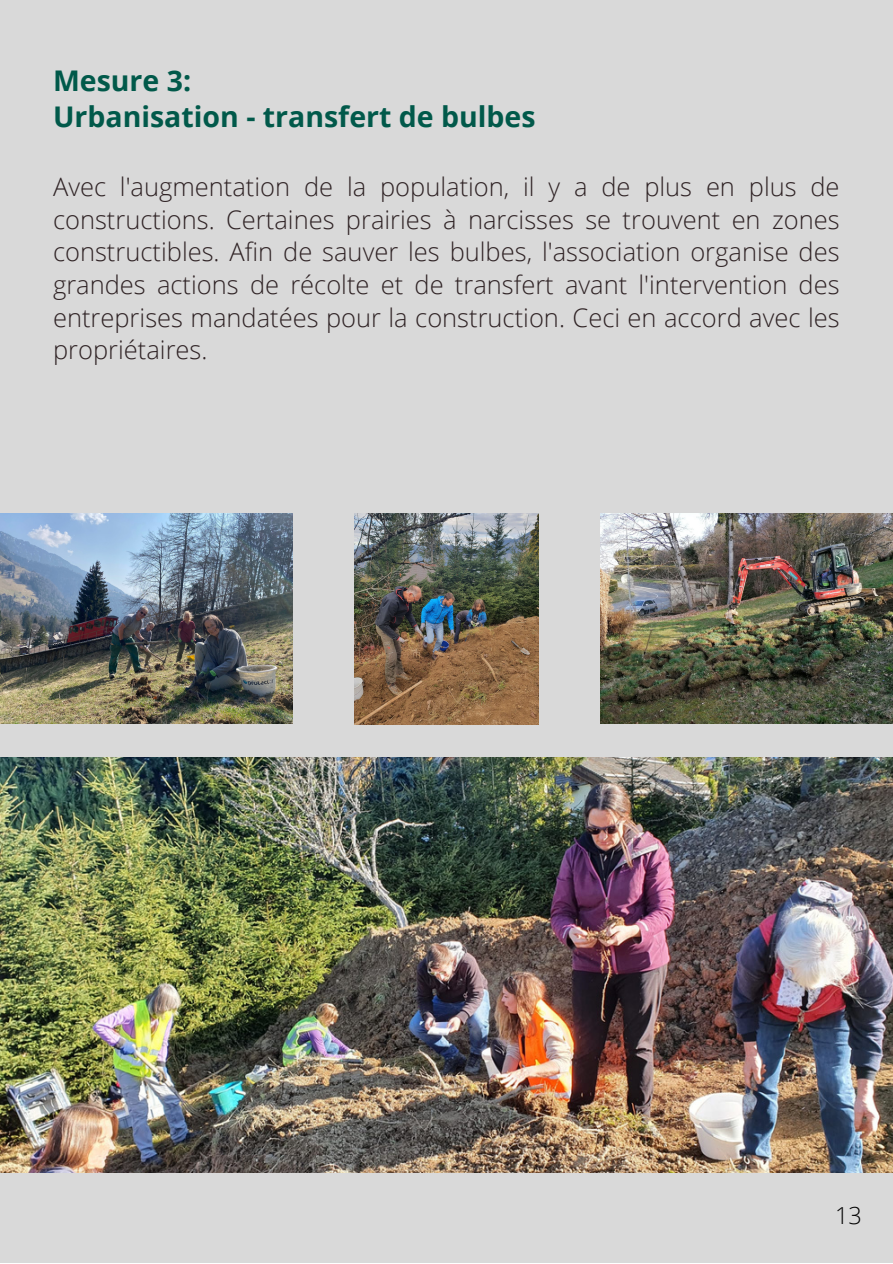
<style>
.page{position:relative;width:893px;height:1264px;background:#fff}
.page>*{position:absolute;margin:0;border:0;box-sizing:border-box;transform-origin:0 0}
.t1{font:700 28.5px "Open Sans";color:#01594a}
.t2{font:300 25.5px/32.5px "Open Sans";color:#2f2325;text-align:justify}
.t3{font:300 23.55px "Open Sans";color:#000}
</style>
<div class="page">
<div style="left:0;top:0;width:892px;height:1262px;background:#d9d9d9"></div>
<img style="left:0;top:757px;width:892px;height:415px">
<img style="left:0;top:513px;width:292px;height:210px">
<img style="left:600px;top:513px;width:292px;height:210px">
<img style="left:354px;top:513px;width:184px;height:211px">
<p class="t1" style="left:53px;top:60px;width:140px">Mesure 3:</p>
<p class="t1" style="left:53px;top:96px;width:484px">Urbanisation - transfert de bulbes</p>
<p class="t2" style="left:53px;top:170px;width:788px">Avec l'augmentation de la population, il y a de plus en plus de constructions. Certaines prairies à narcisses se trouvent en zones constructibles. Afin de sauver les bulbes, l'association organise des grandes actions de récolte et de transfert avant l'intervention des entreprises mandatées pour la construction. Ceci en accord avec les propriétaires.</p>
<p class="t3" style="left:835px;top:1198px;width:28px">13</p>
</div>
